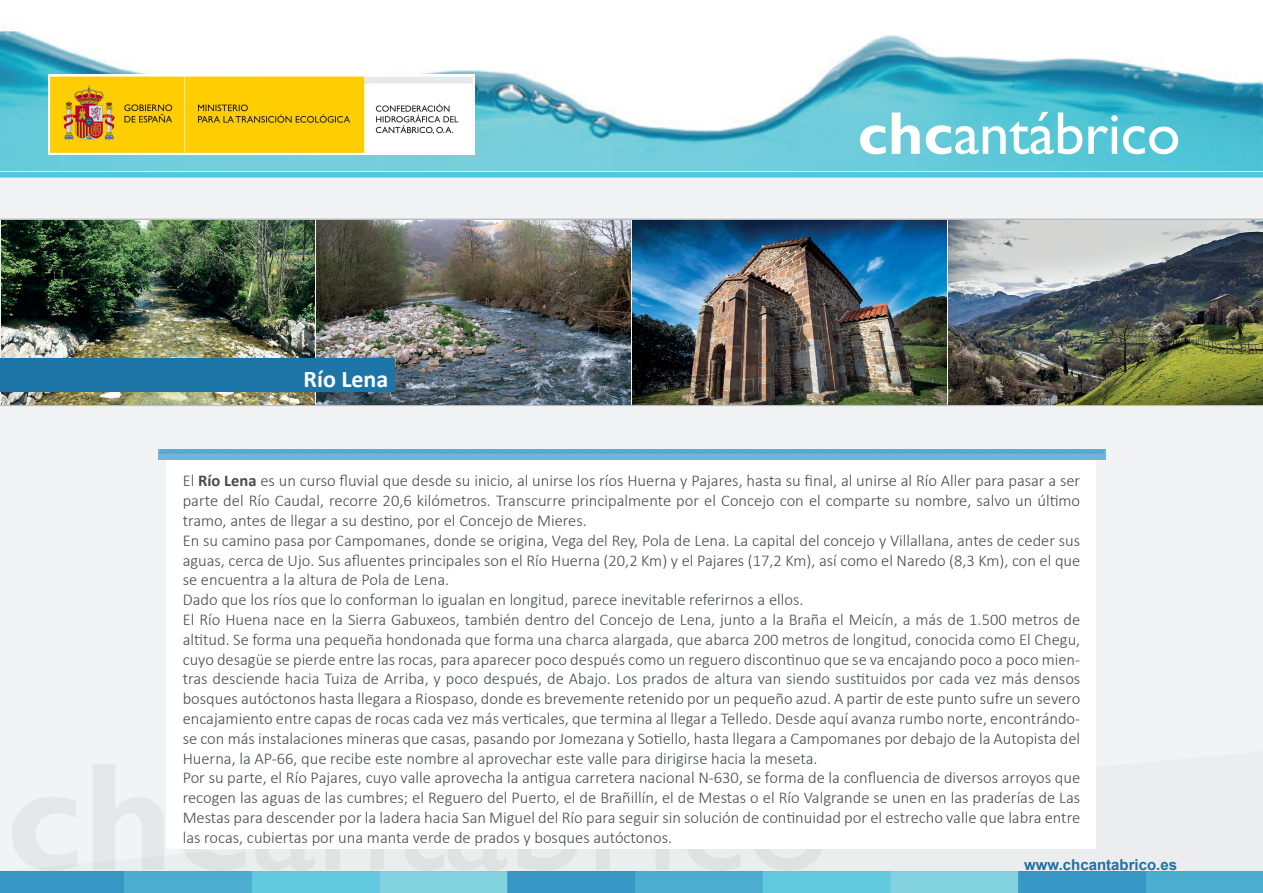
<style>
.page{position:relative;width:1263px;height:893px;background:#f2f3f4}
.page>*{position:absolute;margin:0;border:0;box-sizing:border-box;transform-origin:0 0}
.t1{font:700 24px "Calibri";color:#fff}
.t2{font:300 16.5px/19.8px "Calibri";color:#474b4c}
.t3{font:700 15px "Arial";color:#1d75a7}
.s1{font-weight:700}
</style>
<div class="page">
<div style="left:0;top:172px;width:1263px;height:6px;border:2px solid #53c7db"></div>
<img style="left:0;top:0;width:1263px;height:170px">
<svg style="left:860px;top:125px;width:26px;height:29px"></svg>
<svg style="left:892px;top:113px;width:28px;height:41px"></svg>
<svg style="left:926px;top:112px;width:156px;height:42px"></svg>
<svg style="left:1088px;top:115px;width:90px;height:39px"></svg>
<div style="left:124px;top:872px;width:129px;height:21px;background:#4badd0"></div>
<div style="left:252px;top:872px;width:129px;height:21px;background:#62cade"></div>
<div style="left:380px;top:872px;width:129px;height:21px;background:#82d2df"></div>
<div style="left:507px;top:872px;width:129px;height:21px;background:#3997c5"></div>
<div style="left:635px;top:872px;width:129px;height:21px;background:#4badd0"></div>
<div style="left:763px;top:872px;width:129px;height:21px;background:#62cade"></div>
<div style="left:890px;top:872px;width:130px;height:21px;background:#82d2df"></div>
<div style="left:1018px;top:872px;width:129px;height:21px;background:#3997c5"></div>
<div style="left:1146px;top:873px;width:117px;height:20px;background:#4badd0"></div>
<svg style="left:1px;top:873px;width:163px;height:20px"></svg>
<svg style="left:0;top:751px;width:1263px;height:122px"></svg>
<div style="left:167px;top:458px;width:929px;height:391px;background:#fff"></div>
<div style="left:158px;top:449px;width:947px;height:11px;background:#72b5db"></div>
<svg style="left:159px;top:449px;width:946px;height:5px"></svg>
<svg style="left:0;top:218px;width:1263px;height:188px;background:#b9bcbe"></svg>
<img style="left:1px;top:220px;width:314px;height:185px">
<img style="left:317px;top:220px;width:314px;height:185px">
<img style="left:633px;top:220px;width:314px;height:185px">
<img style="left:949px;top:220px;width:313px;height:185px">
<div style="left:0;top:359px;width:394px;height:33px;background:#1d75a7"></div>
<img style="left:48px;top:74px;width:426px;height:80px">
<h1 class="t1" style="left:304px;top:364px;width:86px">Río Lena</h1>
<p class="t2" style="left:183px;top:471px;width:899px">El <span class="s1">Río Lena</span> es un curso fluvial que desde su inicio, al unirse los ríos Huerna y Pajares, hasta su final, al unirse al Río Aller para pasar a ser parte del Río Caudal, recorre 20,6 kilómetros. Transcurre principalmente por el Concejo con el comparte su nombre, salvo un último tramo, antes de llegar a su destino, por el Concejo de Mieres.<br>En su camino pasa por Campomanes, donde se origina, Vega del Rey, Pola de Lena. La capital del concejo y Villallana, antes de ceder sus aguas, cerca de Ujo. Sus afluentes principales son el Río Huerna (20,2 Km) y el Pajares (17,2 Km), así como el Naredo (8,3 Km), con el que se encuentra a la altura de Pola de Lena.<br>Dado que los ríos que lo conforman lo igualan en longitud, parece inevitable referirnos a ellos.<br>El Río Huena nace en la Sierra Gabuxeos, también dentro del Concejo de Lena, junto a la Braña el Meicín, a más de 1.500 metros de altitud. Se forma una pequeña hondonada que forma una charca alargada, que abarca 200 metros de longitud, conocida como El Chegu, cuyo desagüe se pierde entre las rocas, para aparecer poco después como un reguero discontinuo que se va encajando poco a poco mien&shy;tras desciende hacia Tuiza de Arriba, y poco después, de Abajo. Los prados de altura van siendo sustituidos por cada vez más densos bosques autóctonos hasta llegara a Riospaso, donde es brevemente retenido por un pequeño azud. A partir de este punto sufre un severo encajamiento entre capas de rocas cada vez más verticales, que termina al llegar a Telledo. Desde aquí avanza rumbo norte, encontrándo&shy;se con más instalaciones mineras que casas, pasando por Jomezana y Sotiello, hasta llegara a Campomanes por debajo de la Autopista del Huerna, la AP-66, que recibe este nombre al aprovechar este valle para dirigirse hacia la meseta.<br>Por su parte, el Río Pajares, cuyo valle aprovecha la antigua carretera nacional N-630, se forma de la confluencia de diversos arroyos que recogen las aguas de las cumbres; el Reguero del Puerto, el de Brañillín, el de Mestas o el Río Valgrande se unen en las praderías de Las Mestas para descender por la ladera hacia San Miguel del Río para seguir sin solución de continuidad por el estrecho valle que labra entre las rocas, cubiertas por una manta verde de prados y bosques autóctonos.</p>
<p class="t3" style="left:1024px;top:855px;width:154px">www.chcantabrico.es</p>
</div>
